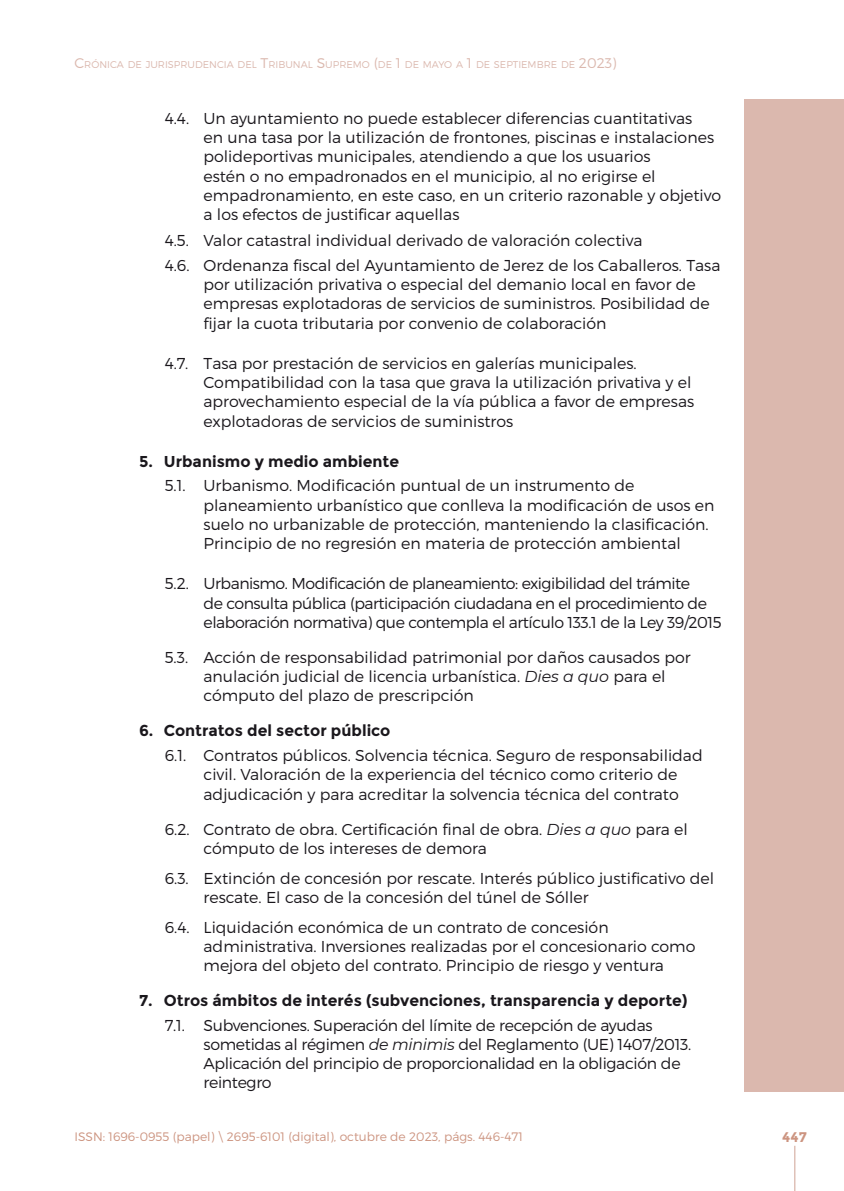
<style>
.page{position:relative;width:844px;height:1191px;background:#fff}
.page>*{position:absolute;margin:0;border:0;box-sizing:border-box;transform-origin:0 0}
.t1{font:300 15.75px/19.2px "Montserrat";color:#1a171c}
.t2{font:300 15.75px/19.2px "Montserrat";letter-spacing:-.03em;color:#1a171c}
.t3{font:300 15.75px/19.2px "Montserrat";letter-spacing:-.02em;color:#1a171c}
.t4{font:700 15.75px "Montserrat";color:#1a171c}
.t5{font:700 14px "Montserrat";color:#cc9480}
.t6{font:300 12.25px "Montserrat";color:#cc9480}
.t7{font:300 9.8px "Montserrat";color:#dbb8ae}
.s1{font-size:14px}
.s2{font-weight:400;font-style:italic}
</style>
<div class="page">
<hr style="left:793px;top:1145px;width:2px;height:46px;background:#dbb8ae">
<div style="left:744px;top:99px;width:99px;height:992px;background:#dbb8ae"></div>
<p class="t7" style="left:74px;top:59px;width:543px"><span class="s1">C</span>RÓNICA DE JURISPRUDENCIA DEL <span class="s1">T</span>RIBUNAL <span class="s1">S</span>UPREMO <span class="s1">(</span>DE <span class="s1">1</span> DE MAYO A <span class="s1">1</span> DE SEPTIEMBRE DE <span class="s1">2023)</span></p>
<p class="t1" style="left:203px;top:108px;width:519px;text-indent:-39px">4.4. Un ayuntamiento no puede establecer diferencias cuantitativas<br>en una tasa por la utilización de frontones, piscinas e instalaciones polideportivas municipales, atendiendo a que los usuarios<br>estén o no empadronados en el municipio, al no erigirse el empadronamiento, en este caso, en un criterio razonable y objetivo a los efectos de justificar aquellas</p>
<p class="t1" style="left:165px;top:228px;width:557px;line-height:24.5px">4.5. Valor catastral individual derivado de valoración colectiva<br>4.6. Ordenanza fiscal del Ayuntamiento de Jerez de los Caballeros. Tasa</p>
<p class="t1" style="left:203px;top:274px;width:507px">por utilización privativa o especial del demanio local en favor de empresas explotadoras de servicios de suministros. Posibilidad de fijar la cuota tributaria por convenio de colaboración</p>
<p class="t1" style="left:203px;top:353px;width:492px;text-indent:-39px">4.7. Tasa por prestación de servicios en galerías municipales.<br>Compatibilidad con la tasa que grava la utilización privativa y el aprovechamiento especial de la vía pública a favor de empresas explotadoras de servicios de suministros</p>
<p class="t4" style="left:139px;top:452px;width:262px">5. Urbanismo y medio ambiente</p>
<p class="t1" style="left:203px;top:476px;width:512px;text-indent:-39px">5.1. Urbanismo. Modificación puntual de un instrumento de planeamiento urbanístico que conlleva la modificación de usos en suelo no urbanizable de protección, manteniendo la clasificación.<br>Principio de no regresión en materia de protección ambiental</p>
<p class="t2" style="left:203px;top:574px;width:519px;text-indent:-39px">5.2. Urbanismo. Modificación de planeamiento: exigibilidad del trámite<br>de consulta pública (participación ciudadana en el procedimiento de elaboración normativa) que contempla el artículo 133.1 de la Ley 39/2015</p>
<p class="t1" style="left:203px;top:647px;width:488px;text-indent:-39px">5.3. Acción de responsabilidad patrimonial por daños causados por anulación judicial de licencia urbanística. <span class="s2">Dies a quo</span> para el cómputo del plazo de prescripción</p>
<p class="t4" style="left:139px;top:721px;width:253px">6. Contratos del sector público</p>
<p class="t1" style="left:203px;top:745px;width:500px;text-indent:-39px">6.1. Contratos públicos. Solvencia técnica. Seguro de responsabilidad civil. Valoración de la experiencia del técnico como criterio de adjudicación y para acreditar la solvencia técnica del contrato</p>
<p class="t1" style="left:203px;top:819px;width:485px;text-indent:-39px">6.2. Contrato de obra. Certificación final de obra. <span class="s2">Dies a quo</span> para el cómputo de los intereses de demora</p>
<p class="t1" style="left:203px;top:868px;width:512px;text-indent:-39px">6.3. Extinción de concesión por rescate. Interés público justificativo del rescate. El caso de la concesión del túnel de Sóller</p>
<p class="t1" style="left:203px;top:917px;width:493px;text-indent:-39px">6.4. Liquidación económica de un contrato de concesión administrativa. Inversiones realizadas por el concesionario como mejora del objeto del contrato. Principio de riesgo y ventura</p>
<p class="t4" style="left:139px;top:991px;width:549px">7. Otros ámbitos de interés (subvenciones, transparencia y deporte)</p>
<p class="t3" style="left:203px;top:1015px;width:489px;text-indent:-39px">7.1. Subvenciones. Superación del límite de recepción de ayudas sometidas al régimen <span class="s2">de minimis</span> del Reglamento (UE) 1407/2013.<br>Aplicación del principio de proporcionalidad en la obligación de reintegro</p>
<p class="t6" style="left:74px;top:1128px;width:450px">ISSN: 1696-0955 (papel) \ 2695-6101 (digital), octubre de 2023, págs. 446-471</p>
<p class="t5" style="left:782px;top:1129px;width:26px">447</p>
</div>
